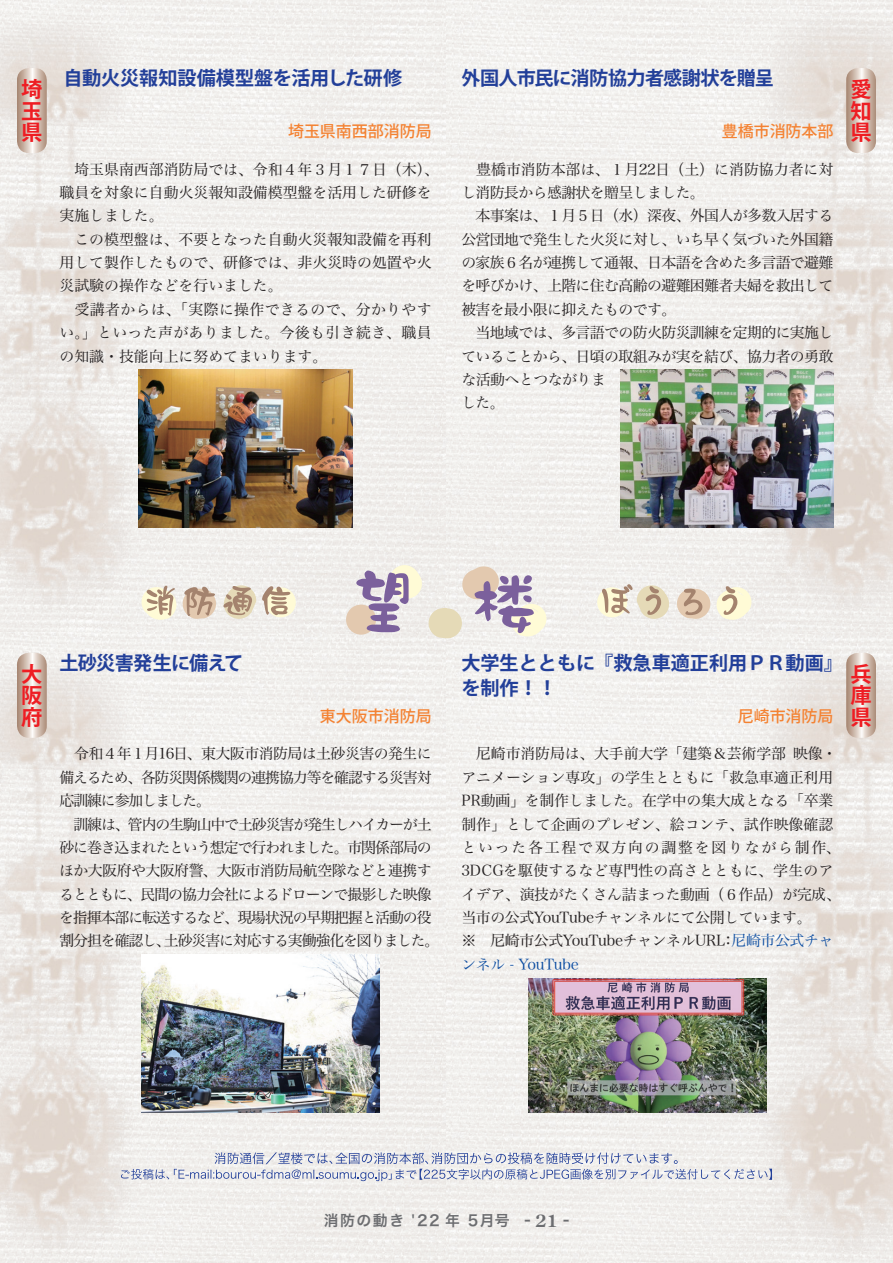
<style>
.page{position:relative;width:893px;height:1263px;background:#fff}
.page>*{position:absolute;margin:0;border:0;box-sizing:border-box;transform-origin:0 0}
.t1{font:700 21.3px/21.3px "Koz Go Pro";color:#ee1d23;text-align:justify}
.t2{font:700 19.2px/25.5px "Koz Go Pro";letter-spacing:-.015em;color:#223f99}
.t3{font:700 19.2px "Koz Go Pro";letter-spacing:-.045em;color:#223f99}
.t4{font:700 19.2px "Koz Go Pro";letter-spacing:-.04em;color:#223f99}
.t5{font:500 15.9px "Koz Go Pro";color:#f48232}
.t6{font:14.85px/23.4px "Hira Min Pro N W3";letter-spacing:-.01em;color:#231f20}
.t7{font:14.85px/23.4px "Hira Min Pro N W3";letter-spacing:-.07em;color:#231f20}
.t8{font:14.85px/23.4px "Hira Min Pro N W3";letter-spacing:-.03em;color:#231f20}
.t9{font:14.85px/23.4px "Hira Min Pro N W3";color:#231f20}
.t10{font:14.85px "Hira Kaku Pro W6";letter-spacing:.1em;color:#6c6d70}
.s1{color:#0d4da1}
.s2{font-family:"Century Old Style Std";font-weight:700;font-size:16.95px}
</style>
<div class="page">
<img style="left:0;top:0;width:893px;height:1263px">
<svg style="left:17px;top:653px;width:30px;height:85px;background:#d2c0b4"></svg>
<svg style="left:846px;top:653px;width:30px;height:85px;background:#d2c0b4"></svg>
<svg style="left:121px;top:1152px;width:651px;height:29px"></svg>
<svg style="left:846px;top:68px;width:30px;height:85px;background:#d2c0b4"></svg>
<img style="left:138px;top:370px;width:215px;height:157px">
<img style="left:141px;top:955px;width:238px;height:157px">
<img style="left:528px;top:978px;width:238px;height:134px">
<img style="left:621px;top:370px;width:212px;height:157px">
<svg style="left:17px;top:68px;width:30px;height:85px;background:#d2c0b4"></svg>
<div style="left:346px;top:605px;width:30px;height:30px;background:#e3c9af;border-radius:50%"></div>
<div style="left:266px;top:587px;width:30px;height:30px;background:#fffbd6;border-radius:50%"></div>
<div style="left:597px;top:587px;width:30px;height:30px;background:#fffbd6;border-radius:50%"></div>
<svg style="left:356px;top:565px;width:192px;height:73px"></svg>
<svg style="left:142px;top:585px;width:148px;height:37px;background:#dacdbb"></svg>
<svg style="left:602px;top:584px;width:149px;height:38px"></svg>
<h1 class="t1" style="left:21px;top:80px;width:22px">埼玉県</h1>
<p class="t2" style="left:64px;top:66px;width:340px">自動火災報知設備模型盤を活用した研修</p>
<p class="t5" style="left:288px;top:121px;width:145px">埼玉県南西部消防局</p>
<p class="t3" style="left:461px;top:65px;width:314px">外国人市民に消防協力者感謝状を贈呈</p>
<p class="t5" style="left:722px;top:121px;width:113px">豊橋市消防本部</p>
<p class="t9" style="left:60px;top:156px;width:381px">　埼玉県南西部消防局では、令和４年３月１７日（木）、職員を対象に自動火災報知設備模型盤を活用した研修を実施しました。<br>　この模型盤は、不要となった自動火災報知設備を再利用して製作したもので、研修では、非火災時の処置や火災試験の操作などを行いました。　<br>　受講者からは、「実際に操作できるので、分かりやすい。」といった声がありました。今後も引き続き、職員の知識・技能向上に努めてまいります。</p>
<p class="t8" style="left:461px;top:156px;width:374px">　豊橋市消防本部は、１月22日（土）に消防協力者に対し消防長から感謝状を贈呈しました。<br>　本事案は、１月５日（水）深夜、外国人が多数入居する公営団地で発生した火災に対し、いち早く気づいた外国籍の家族６名が連携して通報、日本語を含めた多言語で避難を呼びかけ、上階に住む高齢の避難困難者夫婦を救出して被害を最小限に抑えたものです。<br>　当地域では、多言語での防火防災訓練を定期的に実施していることから、日頃の取組みが実を結び、協力者の勇敢な活動へとつながりま<br>した。</p>
<h1 class="t1" style="left:850px;top:80px;width:22px">愛知県</h1>
<p class="t2" style="left:461px;top:651px;width:383px">大学生とともに『救急車適正利用ＰＲ動画』を制作！！</p>
<p class="t5" style="left:738px;top:706px;width:97px">尼崎市消防局</p>
<p class="t4" style="left:60px;top:650px;width:185px">土砂災害発生に備えて</p>
<h1 class="t1" style="left:21px;top:665px;width:22px">大阪府</h1>
<h1 class="t1" style="left:850px;top:665px;width:22px">兵庫県</h1>
<p class="t5" style="left:320px;top:706px;width:113px">東大阪市消防局</p>
<p class="t7" style="left:59px;top:741px;width:382px">　令和４年１月16日、東大阪市消防局は土砂災害の発生に備えるため、各防災関係機関の連携協力等を確認する災害対応訓練に参加しました。<br>　訓練は、管内の生駒山中で土砂災害が発生しハイカーが土砂に巻き込まれたという想定で行われました。市関係部局のほか大阪府や大阪府警、大阪市消防局航空隊などと連携するとともに、民間の協力会社によるドローンで撮影した映像を指揮本部に転送するなど、現場状況の早期把握と活動の役割分担を確認し、土砂災害に対応する実働強化を図りました。</p>
<p class="t6" style="left:461px;top:741px;width:381px">　尼崎市消防局は、大手前大学「建築＆芸術学部 映像・アニメーション専攻」の学生とともに「救急車適正利用<br>PR動画」を制作しました。在学中の集大成となる「卒業制作」として企画のプレゼン、絵コンテ、試作映像確認といった各工程で双方向の調整を図りながら制作、<br>3DCGを駆使するなど専門性の高さとともに、学生のアイデア、演技がたくさん詰まった動画（６作品）が完成、当市の公式YouTubeチャンネルにて公開しています。<br>※　尼崎市公式YouTubeチャンネルURL：<span class="s1">尼崎市公式チャンネル - YouTube</span></p>
<p class="t10" style="left:324px;top:1207px;width:247px">消防の動き '22 年 5月号 - <span class="s2">21</span> -</p>
</div>
